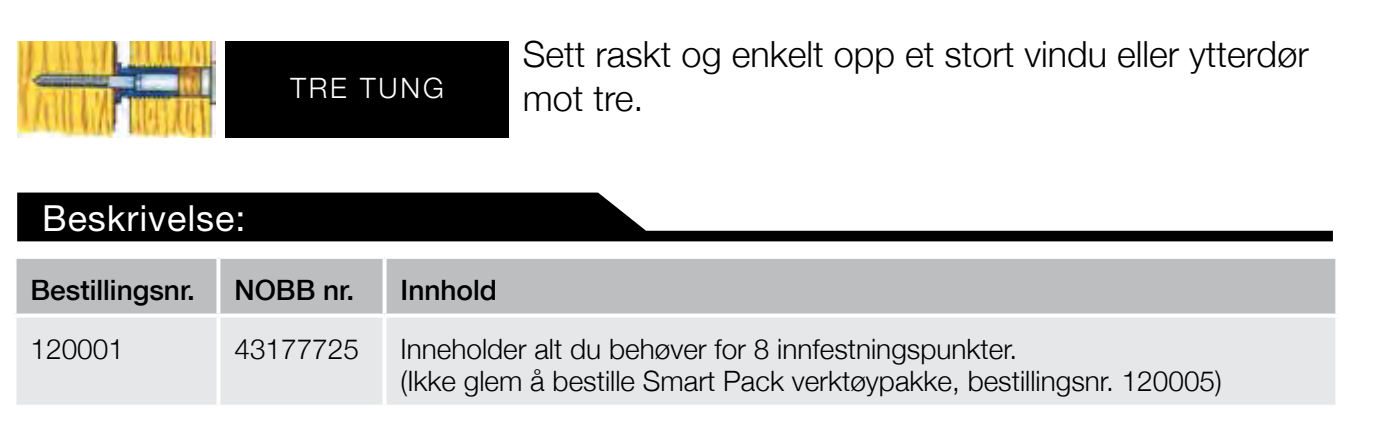
<style>
.page{position:relative;width:1396px;height:444px;background:#fff}
.page>*{position:absolute;margin:0;border:0;box-sizing:border-box;transform-origin:0 0}
.t1{font:300 36px/43.2px "Helvetica Neue";color:#000}
.t2{font:36px "Helvetica Neue";letter-spacing:.025em;color:#fff}
.t3{font:300 28px/32px "Helvetica Neue";color:#000}
.t4{font:500 28px "Helvetica Neue";color:#000}
.t5{font:300 28px "Helvetica Neue";color:#fff}
</style>
<div class="page">
<div style="left:17px;top:258px;width:1318px;height:55px;background:#bcbec0"></div>
<div style="left:17px;top:317px;width:1318px;height:87px;background:#e6e7e8"></div>
<svg style="left:16px;top:258px;width:1px;height:55px"></svg>
<hr style="left:216px;top:317px;width:4px;height:87px;background:#fff">
<svg style="left:382px;top:317px;width:4px;height:87px"></svg>
<svg style="left:16px;top:404px;width:201px;height:1px"></svg>
<svg style="left:220px;top:404px;width:163px;height:1px"></svg>
<svg style="left:386px;top:404px;width:950px;height:1px"></svg>
<svg style="left:216px;top:258px;width:4px;height:55px"></svg>
<svg style="left:382px;top:258px;width:4px;height:55px"></svg>
<svg style="left:1335px;top:258px;width:1px;height:55px"></svg>
<svg style="left:15px;top:313px;width:203px;height:1px"></svg>
<svg style="left:218px;top:313px;width:166px;height:2px"></svg>
<svg style="left:384px;top:313px;width:953px;height:2px"></svg>
<svg style="left:17px;top:192px;width:1315px;height:49px;fill:#000"></svg>
<div style="left:225px;top:41px;width:284px;height:96px;background:#000"></div>
<img style="left:17px;top:41px;width:198px;height:96px">
<p class="t2" style="left:42px;top:197px;width:205px">Beskrivelse:</p>
<p class="t5" style="left:290px;top:66px;width:20px">tre</p>
<p class="t5" style="left:360px;top:66px;width:85px">TUNG</p>
<p class="t1" style="left:523px;top:31px;width:787px">Sett raskt og enkelt opp et stort vindu eller ytterdør mot tre.</p>
<p class="t4" style="left:31px;top:267px;width:166px">Bestillingsnr.</p>
<p class="t4" style="left:234px;top:267px;width:121px">NOBB nr.</p>
<p class="t4" style="left:400px;top:267px;width:98px">Innhold</p>
<p class="t3" style="left:31px;top:331px;width:95px">120001</p>
<p class="t3" style="left:234px;top:331px;width:126px">43177725</p>
<p class="t3" style="left:400px;top:331px;width:823px">Inneholder alt du behøver for 8 innfestningspunkter.<br>(Ikke glem å bestille Smart Pack verktøypakke, bestillingsnr. 120005)</p>
</div>
